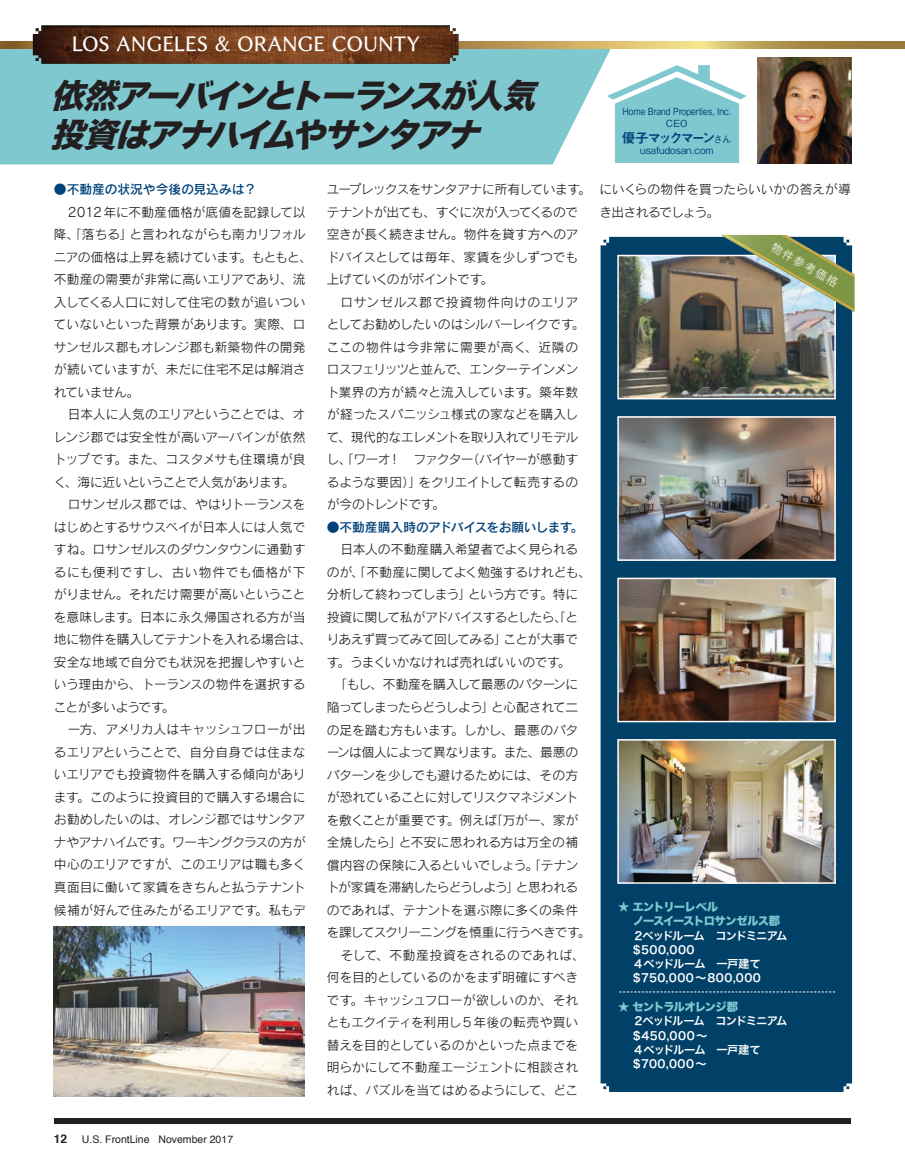
<style>
.page{position:relative;width:905px;height:1175px;background:#fff}
.page>*{position:absolute;margin:0;border:0;box-sizing:border-box;transform-origin:0 0}
.t1{font:italic 33px/39px "Hiragino Sans W8";color:#231f20}
.t2{font:19.5px "Gen Ei Late Go M";letter-spacing:-.015em;color:#fff}
.t3{font:13.5px "Midashi Go Pro MB31";letter-spacing:-.19em;color:#00427a}
.t4{font:12.75px/22.5px "Rodin CID M";letter-spacing:-.02em;color:#231f20}
.t5{font:12.75px "Rodin CID M";letter-spacing:-.05em;color:#231f20}
.t6{font:12.75px "Rodin CID M";color:#231f20}
.t7{font:12.75px "Rodin CID M";letter-spacing:.005em;color:#231f20}
.t8{font:12.75px "Rodin CID M";letter-spacing:-.06em;color:#231f20}
.t9{font:12.75px "Rodin CID M";letter-spacing:-.065em;color:#231f20}
.t10{font:12.75px "Rodin CID M";letter-spacing:-.055em;color:#231f20}
.t11{font:12.75px "Rodin CID M";letter-spacing:.015em;color:#231f20}
.t12{font:12.75px "Rodin CID M";letter-spacing:-.04em;color:#231f20}
.t13{font:12.75px "Rodin CID M";letter-spacing:-.07em;color:#231f20}
.t14{font:12.75px "Rodin CID M";letter-spacing:-.08em;color:#231f20}
.t15{font:12.75px "Rodin CID DB";letter-spacing:-.035em;color:#00427a}
.t16{font:12.75px "Rodin CID M";letter-spacing:.01em;color:#231f20}
.t17{font:12.75px "Rodin CID M";letter-spacing:.04em;color:#231f20}
.t18{font:12.75px "Rodin CID M";letter-spacing:.055em;color:#231f20}
.t19{font:12.75px "Rodin CID M";letter-spacing:.05em;color:#231f20}
.t20{font:12.75px "Rodin CID DB";letter-spacing:-.005em;color:#00427a}
.t21{font:700 12px "Helvetica";color:#231f20}
.t22{font:11.25px/14.2px "Hiragino Sans W6";letter-spacing:-.05em;color:#fff}
.t23{font:10.5px "Helvetica";color:#231f20}
.t24{font:500 9.75px/12px "Gothic BBB Pro";letter-spacing:.01em;color:#00427a;scale:.86 1}
.t25{font:500 9.75px "Gothic BBB Pro";letter-spacing:.01em;color:#00427a}
.s1{font-family:"Gothic BBB Pro";font-weight:500;font-size:9.75px}
.s2{font-family:"Hiragino Sans W8";color:#80c8d0}
</style>
<div class="page">
<div style="left:0;top:48px;width:614px;height:116px;background:#80c8d0"></div>
<svg style="left:0;top:41px;width:904px;height:7px;background:#bea059"></svg>
<img style="left:33px;top:25px;width:425px;height:39px">
<img style="left:757px;top:58px;width:93px;height:106px">
<svg style="left:607px;top:65px;width:139px;height:98px"></svg>
<div style="left:600px;top:237px;width:251px;height:854px;background:#014168"></div>
<img style="left:620px;top:258px;width:212px;height:138px">
<div style="left:617px;top:255px;width:218px;height:144px;border:2px solid #fff"></div>
<img style="left:620px;top:419px;width:212px;height:139px">
<div style="left:617px;top:416px;width:218px;height:145px;border:2px solid #fff"></div>
<img style="left:620px;top:580px;width:212px;height:139px">
<div style="left:617px;top:577px;width:218px;height:145px;border:2px solid #fff"></div>
<img style="left:620px;top:742px;width:212px;height:138px">
<div style="left:617px;top:739px;width:218px;height:144px;border:2px solid #fff"></div>
<svg style="left:619px;top:991px;width:215px;height:1px"></svg>
<img style="left:54px;top:926px;width:251px;height:170px">
<img style="left:720px;top:235px;width:134px;height:77px">
<div style="left:54px;top:1117px;width:796px;height:6px;background:#231f20"></div>
<p class="t2" style="left:71px;top:29px;width:349px">LOS ANGELES &amp; ORANGE COUNTY</p>
<p class="t1" style="left:51px;top:77px;width:501px">依然アーバインとトーランスが人気投資はアナハイムやサンタアナ</p>
<p class="t20" style="left:54px;top:181px;width:204px">●不動産の状況や今後の見込みは？</p>
<p class="t6" style="left:68px;top:204px;width:239px">2012年に不動産価格が底値を記録して以</p>
<p class="t4" style="left:54px;top:223px;width:253px">降、「落ちる」と言われながらも南カリフォル</p>
<p class="t4" style="left:54px;top:245px;width:259px">ニアの価格は上昇を続けています。もともと、</p>
<p class="t4" style="left:54px;top:268px;width:253px">不動産の需要が非常に高いエリアであり、流</p>
<p class="t11" style="left:54px;top:294px;width:253px">入してくる人口に対して住宅の数が追いつい</p>
<p class="t6" style="left:54px;top:316px;width:253px">ていないといった背景があります。実際、ロ</p>
<p class="t4" style="left:54px;top:335px;width:253px">サンゼルス郡もオレンジ郡も新築物件の開発</p>
<p class="t4" style="left:54px;top:358px;width:253px">が続いていますが、未だに住宅不足は解消さ</p>
<p class="t4" style="left:54px;top:380px;width:87px">れていません。</p>
<p class="t4" style="left:68px;top:403px;width:239px">日本人に人気のエリアということでは、オ</p>
<p class="t7" style="left:54px;top:429px;width:253px">レンジ郡では安全性が高いアーバインが依然</p>
<p class="t6" style="left:54px;top:451px;width:253px">トップです。また、コスタメサも住環境が良</p>
<p class="t8" style="left:54px;top:474px;width:242px">く、海に近いということで人気があります。</p>
<p class="t4" style="left:68px;top:493px;width:239px">ロサンゼルス郡では、やはりトーランスを</p>
<p class="t4" style="left:54px;top:515px;width:253px">はじめとするサウスベイが日本人には人気で</p>
<p class="t4" style="left:54px;top:538px;width:253px">すね。ロサンゼルスのダウンタウンに通勤す</p>
<p class="t17" style="left:54px;top:564px;width:253px">るにも便利ですし、古い物件でも価格が下</p>
<p class="t4" style="left:54px;top:583px;width:253px">がりません。それだけ需要が高いということ</p>
<p class="t4" style="left:54px;top:605px;width:253px">を意味します。日本に永久帰国される方が当</p>
<p class="t4" style="left:54px;top:628px;width:259px">地に物件を購入してテナントを入れる場合は、</p>
<p class="t4" style="left:54px;top:650px;width:253px">安全な地域で自分でも状況を把握しやすいと</p>
<p class="t4" style="left:54px;top:673px;width:253px">いう理由から、トーランスの物件を選択する</p>
<p class="t12" style="left:54px;top:699px;width:122px">ことが多いようです。</p>
<p class="t4" style="left:68px;top:718px;width:239px">一方、アメリカ人はキャッシュフローが出</p>
<p class="t4" style="left:54px;top:740px;width:253px">るエリアということで、自分自身では住まな</p>
<p class="t4" style="left:54px;top:763px;width:253px">いエリアでも投資物件を購入する傾向があり</p>
<p class="t6" style="left:54px;top:789px;width:253px">ます。このように投資目的で購入する場合に</p>
<p class="t4" style="left:54px;top:808px;width:253px">お勧めしたいのは、オレンジ郡ではサンタア</p>
<p class="t5" style="left:54px;top:834px;width:253px">ナやアナハイムです。ワーキングクラスの方が</p>
<p class="t4" style="left:54px;top:853px;width:253px">中心のエリアですが、このエリアは職も多く</p>
<p class="t4" style="left:54px;top:875px;width:253px">真面目に働いて家賃をきちんと払うテナント</p>
<p class="t7" style="left:54px;top:901px;width:253px">候補が好んで住みたがるエリアです。私もデ</p>
<p class="t21" style="left:54px;top:1128px;width:15px">12</p>
<p class="t23" style="left:82px;top:1131px;width:153px">U.S. FrontLine November 2017</p>
<p class="t5" style="left:327px;top:181px;width:265px">ユープレックスをサンタアナに所有しています。</p>
<p class="t8" style="left:327px;top:204px;width:253px">テナントが出ても、すぐに次が入ってくるので</p>
<p class="t4" style="left:327px;top:223px;width:253px">空きが長く続きません。物件を貸す方へのア</p>
<p class="t4" style="left:327px;top:245px;width:253px">ドバイスとしては毎年、家賃を少しずつでも</p>
<p class="t8" style="left:327px;top:271px;width:168px">上げていくのがポイントです。</p>
<p class="t19" style="left:340px;top:294px;width:239px">ロサンゼルス郡で投資物件向けのエリア</p>
<p class="t4" style="left:327px;top:313px;width:259px">としてお勧めしたいのはシルバーレイクです。</p>
<p class="t18" style="left:327px;top:339px;width:253px">ここの物件は今非常に需要が高く、近隣の</p>
<p class="t14" style="left:327px;top:361px;width:253px">ロスフェリッツと並んで、エンターテインメン</p>
<p class="t6" style="left:327px;top:384px;width:253px">ト業界の方が続々と流入しています。築年数</p>
<p class="t4" style="left:327px;top:403px;width:253px">が経ったスパニッシュ様式の家などを購入し</p>
<p class="t9" style="left:327px;top:429px;width:253px">て、現代的なエレメントを取り入れてリモデル</p>
<p class="t10" style="left:327px;top:451px;width:253px">し、「ワーオ！　ファクター（バイヤーが感動す</p>
<p class="t12" style="left:327px;top:474px;width:253px">るような要因）」をクリエイトして転売するの</p>
<p class="t13" style="left:327px;top:496px;width:119px">が今のトレンドです。</p>
<p class="t15" style="left:327px;top:519px;width:258px">●不動産購入時のアドバイスをお願いします。</p>
<p class="t4" style="left:340px;top:538px;width:239px">日本人の不動産購入希望者でよく見られる</p>
<p class="t4" style="left:327px;top:560px;width:265px">のが、「不動産に関してよく勉強するけれども、</p>
<p class="t5" style="left:327px;top:586px;width:253px">分析して終わってしまう」という方です。特に</p>
<p class="t9" style="left:327px;top:609px;width:253px">投資に関して私がアドバイスするとしたら、「と</p>
<p class="t5" style="left:327px;top:631px;width:253px">りあえず買ってみて回してみる」ことが大事で</p>
<p class="t4" style="left:327px;top:650px;width:245px">す。うまくいかなければ売ればいいのです。</p>
<p class="t4" style="left:334px;top:673px;width:245px">「もし、不動産を購入して最悪のパターンに</p>
<p class="t10" style="left:327px;top:699px;width:253px">陥ってしまったらどうしよう」と心配されて二</p>
<p class="t4" style="left:327px;top:718px;width:253px">の足を踏む方もいます。しかし、最悪のパタ</p>
<p class="t5" style="left:327px;top:744px;width:253px">ーンは個人によって異なります。また、最悪の</p>
<p class="t4" style="left:327px;top:763px;width:253px">パターンを少しでも避けるためには、その方</p>
<p class="t13" style="left:327px;top:789px;width:253px">が恐れていることに対してリスクマネジメント</p>
<p class="t4" style="left:327px;top:808px;width:253px">を敷くことが重要です。例えば「万が一、家が</p>
<p class="t16" style="left:327px;top:834px;width:253px">全焼したら」と不安に思われる方は万全の補</p>
<p class="t4" style="left:327px;top:853px;width:253px">償内容の保険に入るといいでしょう。「テナン</p>
<p class="t5" style="left:327px;top:879px;width:253px">トが家賃を滞納したらどうしよう」と思われる</p>
<p class="t7" style="left:327px;top:901px;width:253px">のであれば、テナントを選ぶ際に多くの条件</p>
<p class="t5" style="left:327px;top:924px;width:265px">を課してスクリーニングを慎重に行うべきです。</p>
<p class="t11" style="left:340px;top:946px;width:245px">そして、不動産投資をされるのであれば、</p>
<p class="t4" style="left:327px;top:965px;width:253px">何を目的としているのかをまず明確にすべき</p>
<p class="t4" style="left:327px;top:988px;width:253px">です。キャッシュフローが欲しいのか、それ</p>
<p class="t7" style="left:327px;top:1014px;width:253px">ともエクイティを利用し5年後の転売や買い</p>
<p class="t4" style="left:327px;top:1033px;width:253px">替えを目的としているのかといった点までを</p>
<p class="t4" style="left:327px;top:1055px;width:253px">明らかにして不動産エージェントに相談され</p>
<p class="t4" style="left:327px;top:1078px;width:253px">れば、パズルを当てはめるようにして、どこ</p>
<p class="t24" style="left:665px;top:105px;width:77px;text-indent:-43px">Home Brand Properties, Inc.<br>CEO　</p>
<p class="t3" style="left:622px;top:127px;width:111px">優子マックマーン<span class="s1">さん</span></p>
<p class="t25" style="left:640px;top:143px;width:75px">usafudosan.com</p>
<p class="t4" style="left:599px;top:178px;width:253px">にいくらの物件を買ったらいいかの答えが導き出されるでしょう。</p>
<p class="t22" style="left:633px;top:899px;width:167px;text-indent:-15px"><span class="s2">★ エントリーレベル　<br>ノースイーストロサンゼルス郡<br></span>２ベッドルーム　コンドミニアム　$500,000<br>４ベッドルーム　一戸建て　$750,000〜800,000</p>
<p class="t22" style="left:633px;top:999px;width:167px;text-indent:-15px"><span class="s2">★ セントラルオレンジ郡<br></span>２ベッドルーム　コンドミニアム　$450,000〜<br>４ベッドルーム　一戸建て　$700,000〜</p>
</div>
